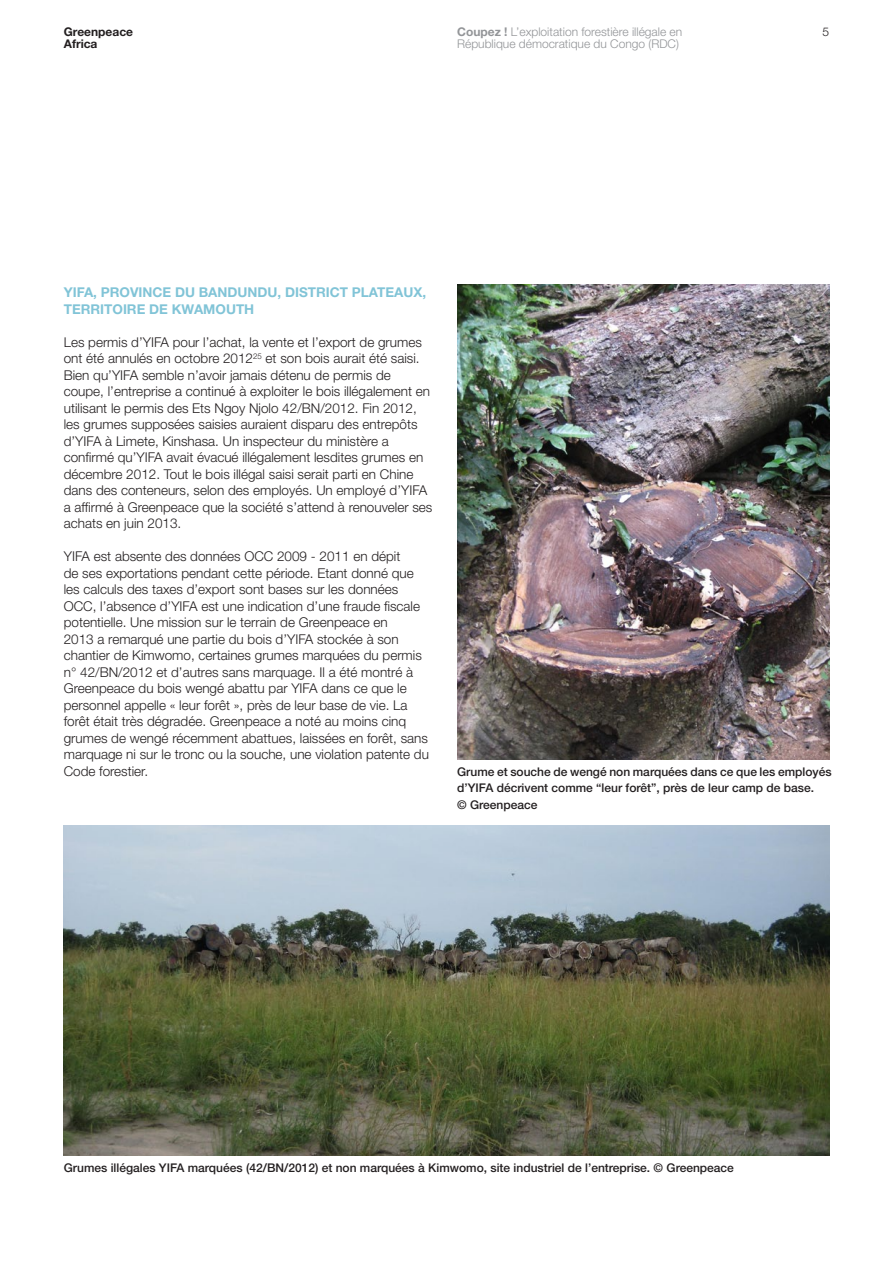
<style>
.page{position:relative;width:893px;height:1263px;background:#fff}
.page>*{position:absolute;margin:0;border:0;box-sizing:border-box;transform-origin:0 0}
.body_9_11{font:300 13.5px/16.5px "Helvetica Neue LT Std";color:#231f20}
.tussenkopjes{font:700 13.5px/16.5px "Helvetica Neue LT Std";color:#81c4d7}
.fotobijschrift{font:500 12px/16.5px "Helvetica Neue LT Std";color:#231f20}
.t1{font:300 12px "Helvetica Neue LT Std";color:#939598}
.t2{font:700 12px/12px "Helvetica Neue LT Std";color:#231f20}
.t3{font:300 12px "Helvetica Neue LT Std";color:#231f20}
.s1{font-weight:700}
</style>
<div class="page">
<img style="left:64px;top:825px;width:765px;height:330px">
<img style="left:457px;top:285px;width:372px;height:474px">
<p class="t2" style="left:64px;top:26px;width:71px">Greenpeace<br>Africa</p>
<p class="t1" style="left:457px;top:25px;width:227px"><span class="s1">Coupez !</span> L’exploitation forestière illégale en</p>
<p class="t3" style="left:822px;top:25px;width:8px">5</p>
<p class="t1" style="left:457px;top:37px;width:223px">République démocratique du Congo (RDC)</p>
<p class="tussenkopjes" style="left:64px;top:284px;width:364px">YIFA, PROVINCE DU BANDUNDU, DISTRICT PLATEAUX,<br>TERRITOIRE DE KWAMOUTH</p>
<p class="body_9_11" style="left:64px;top:333px;width:370px">Les permis d’YIFA pour l’achat, la vente et l’export de grumes ont été annulés en octobre 2012<sup>25</sup> et son bois aurait été saisi.<br>Bien qu’YIFA semble n’avoir jamais détenu de permis de coupe, l’entreprise a continué à exploiter le bois illégalement en utilisant le permis des Ets Ngoy Njolo 42/BN/2012. Fin 2012, les grumes supposées saisies auraient disparu des entrepôts d’YIFA à Limete, Kinshasa. Un inspecteur du ministère a confirmé qu’YIFA avait évacué illégalement lesdites grumes en décembre 2012. Tout le bois illégal saisi serait parti en Chine dans des conteneurs, selon des employés. Un employé d’YIFA a affirmé à Greenpeace que la société s’attend à renouveler ses achats en juin 2013.</p>
<p class="body_9_11" style="left:64px;top:548px;width:367px">YIFA est absente des données OCC 2009 - 2011 en dépit<br>de ses exportations pendant cette période. Etant donné que les calculs des taxes d’export sont bases sur les données OCC, l’absence d’YIFA est une indication d’une fraude fiscale potentielle. Une mission sur le terrain de Greenpeace en<br>2013 a remarqué une partie du bois d’YIFA stockée à son chantier de Kimwomo, certaines grumes marquées du permis n° 42/BN/2012 et d’autres sans marquage. Il a été montré à Greenpeace du bois wengé abattu par YIFA dans ce que le personnel appelle « leur forêt », près de leur base de vie. La forêt était très dégradée. Greenpeace a noté au moins cinq grumes de wengé récemment abattues, laissées en forêt, sans marquage ni sur le tronc ou la souche, une violation patente du Code forestier.</p>
<p class="fotobijschrift" style="left:457px;top:763px;width:376px">Grume et souche de wengé non marquées dans ce que les employés d’YIFA décrivent comme “leur forêt”, près de leur camp de base.</p>
<p class="fotobijschrift" style="left:457px;top:796px;width:82px">© Greenpeace</p>
<p class="fotobijschrift" style="left:64px;top:1159px;width:672px">Grumes illégales YIFA marquées (42/BN/2012) et non marquées à Kimwomo, site industriel de l’entreprise. © Greenpeace</p>
</div>
